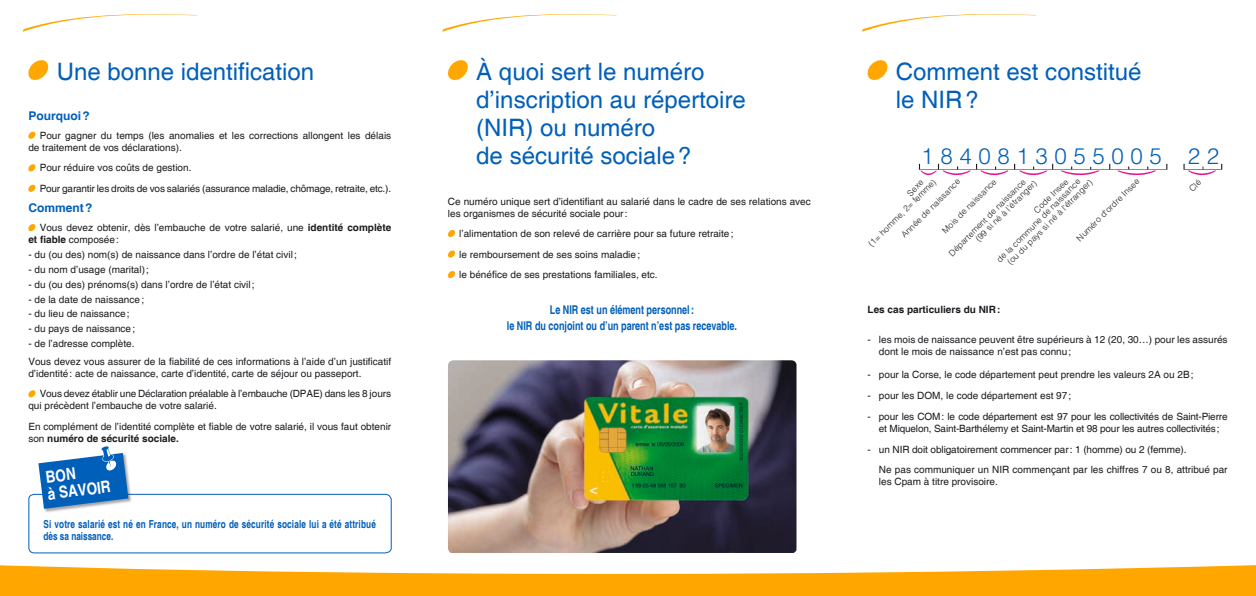
<style>
.page{position:relative;width:1256px;height:596px;background:#fff}
.page>*{position:absolute;margin:0;border:0;box-sizing:border-box;transform-origin:0 0}
.t1{font:300 40.4px "Helvetica";color:#e71294;scale:.54 1}
.t2{font:300 29.2px "Helvetica";color:#e71294;scale:.74 1}
.t3{font:24px/28px "Helvetica";color:#005fb9}
.t4{font:300 22.3px "Helvetica";letter-spacing:.295em;color:#005fb9}
.t5{font:300 16.6px "Helvetica";color:#e71294;scale:1.3 1}
.t6{font:700 condensed 16.5px/17px "Helvetica";color:#fff}
.t7{font:700 condensed 12.1px/16.5px "Helvetica";color:#005fb9;text-align:center;scale:.91 1}
.t8{font:700 12px "Helvetica";color:#005fb9}
.t9{font:700 condensed 11px/12px "Helvetica";letter-spacing:.015em;color:#005fb9;scale:.91 1}
.t10{font:10px/12px "Helvetica";color:#1b1c20}
.t11{font:700 10px "Helvetica";color:#1b1c20}
.t12{font:300 8.5px/8.5px "Helvetica";color:#1b1c20}
.s1{font-weight:700}
.s2{font-weight:400}
.s3{font-family:"CNAV rateaux";font-weight:400;font-size:25.9px;color:#1b1c20}
</style>
<div class="page">
<svg style="left:867px;top:60px;width:21px;height:20px"></svg>
<svg style="left:28px;top:60px;width:21px;height:20px"></svg>
<svg style="left:28px;top:131px;width:8px;height:8px"></svg>
<svg style="left:28px;top:164px;width:8px;height:8px"></svg>
<svg style="left:28px;top:184px;width:8px;height:8px"></svg>
<svg style="left:28px;top:224px;width:8px;height:7px"></svg>
<svg style="left:28px;top:390px;width:8px;height:7px"></svg>
<svg style="left:447px;top:60px;width:21px;height:20px"></svg>
<svg style="left:448px;top:230px;width:7px;height:7px"></svg>
<svg style="left:448px;top:250px;width:7px;height:8px"></svg>
<svg style="left:448px;top:271px;width:7px;height:7px"></svg>
<img style="left:448px;top:360px;width:348px;height:192px">
<svg style="left:0;top:565px;width:1256px;height:30px;fill:#ffa700"></svg>
<svg style="left:23px;top:14px;width:174px;height:18px"></svg>
<svg style="left:442px;top:14px;width:175px;height:18px"></svg>
<svg style="left:862px;top:14px;width:174px;height:18px"></svg>
<svg style="left:28px;top:446px;width:364px;height:107px"></svg>
<h3 class="t3" style="left:57px;top:58px;width:259px">Une bonne identification</h3>
<p class="t8" style="left:28px;top:108px;width:63px">Pourquoi?</p>
<p class="t10" style="left:28px;top:130px;width:364px;text-indent:11px">Pour gagner du temps (les anomalies et les corrections allongent les délais de traitement de vos déclarations).</p>
<p class="t10" style="left:40px;top:158px;width:353px;line-height:20.5px">Pour réduire vos coûts de gestion.<br>Pour garantir les droits de vos salariés (assurance maladie, chômage, retraite, etc.).</p>
<p class="t8" style="left:28px;top:201px;width:66px">Comment?</p>
<p class="t10" style="left:28px;top:222px;width:364px;text-indent:11px">Vous devez obtenir, dès l’embauche de votre salarié, une <span class="s1">identité complète et fiable</span> composée:</p>
<p class="t10" style="left:28px;top:249px;width:270px">- du (ou des) nom(s) de naissance dans l’ordre de l’état civil;</p>
<p class="t10" style="left:28px;top:263px;width:122px">- du nom d’usage (marital);</p>
<p class="t10" style="left:28px;top:278px;width:228px">- du (ou des) prénoms(s) dans l’ordre de l’état civil;</p>
<p class="t10" style="left:28px;top:293px;width:117px">- de la date de naissance;</p>
<p class="t10" style="left:28px;top:308px;width:103px">- du lieu de naissance;</p>
<p class="t10" style="left:28px;top:323px;width:108px">- du pays de naissance;</p>
<p class="t10" style="left:28px;top:335px;width:364px;line-height:17.7px">- de l’adresse complète.<br>Vous devez vous assurer de la fiabilité de ces informations à l’aide d’un justificatif</p>
<p class="t10" style="left:40px;top:363px;width:353px;line-height:20.5px;text-indent:-11px">d’identité: acte de naissance, carte d’identité, carte de séjour ou passeport.<br>Vous devez établir une Déclaration préalable à l’embauche (DPAE) dans les 8 jours</p>
<p class="t10" style="left:28px;top:395px;width:364px;line-height:20.5px">qui précèdent l’embauche de votre salarié.<br>En complément de l’identité complète et fiable de votre salarié, il vous faut obtenir</p>
<p class="t11" style="left:28px;top:432px;width:152px"><span class="s2">son</span> numéro de sécurité sociale.</p>
<h3 class="t6" style="left:45px;top:468px;width:65px;rotate:-7deg">BON<br>à SAVOIR</h3>
<p class="t9" style="left:44px;top:518px;width:367px">Si votre salarié est né en France, un numéro de sécurité sociale lui a été attribué dès sa naissance.</p>
<h3 class="t3" style="left:476px;top:58px;width:271px">à quoi sert le numéro d’inscription au répertoire (NIR) ou numéro<br>de sécurité sociale?</h3>
<p class="t10" style="left:448px;top:195px;width:364px">Ce numéro unique sert d’identifiant au salarié dans le cadre de ses relations avec les organismes de sécurité sociale pour:</p>
<p class="t10" style="left:459px;top:223px;width:276px;line-height:20.5px">l’alimentation de son relevé de carrière pour sa future retraite; le remboursement de ses soins maladie;<br>le bénéfice de ses prestations familiales, etc.</p>
<p class="t7" style="left:507px;top:301px;width:254px">Le NIR est un élément personnel:<br>le NIR du conjoint ou d’un parent n’est pas recevable.</p>
<h3 class="t3" style="left:896px;top:58px;width:247px">Comment est constitué le NIR?</h3>
<h3 class="t4" style="left:913px;top:142px;width:316px"><span class="s3">0</span>1840813055005 22</h3>
<p class="t12" style="left:860px;top:236px;width:93px;text-indent:63px;rotate:-45deg">Sexe (1= homme, 2= femme)</p>
<p class="t12" style="left:968px;top:230px;width:84px;text-indent:-29px;rotate:-45deg">Département de naissance (99 si né à l'étranger)</p>
<h3 class="t5" style="left:940px;top:169px;width:7px;rotate:90deg">)</h3>
<h2 class="t2" style="left:977px;top:169px;width:11px;rotate:90deg">)</h2>
<h2 class="t2" style="left:1015px;top:169px;width:11px;rotate:90deg">)</h2>
<h2 class="t2" style="left:1054px;top:169px;width:11px;rotate:90deg">)</h2>
<h1 class="t1" style="left:1108px;top:169px;width:15px;rotate:90deg">)</h1>
<h1 class="t1" style="left:1165px;top:169px;width:15px;rotate:90deg">)</h1>
<h2 class="t2" style="left:1223px;top:169px;width:11px;rotate:90deg">)</h2>
<p class="t12" style="left:1032px;top:208px;width:46px;rotate:-45deg">Code Insee</p>
<p class="t12" style="left:1005px;top:260px;width:118px;rotate:-45deg">(ou du pays si né à l'étranger)</p>
<p class="t12" style="left:1075px;top:236px;width:86px;rotate:-45deg">Numéro d'ordre Insee</p>
<p class="t12" style="left:899px;top:233px;width:81px;rotate:-45deg">Année de naissance</p>
<p class="t12" style="left:995px;top:258px;width:116px;rotate:-45deg">de la commune de naissance</p>
<p class="t12" style="left:940px;top:228px;width:74px;rotate:-45deg">Mois de naissance</p>
<p class="t11" style="left:867px;top:303px;width:134px">Les cas particuliers du NIR:</p>
<p class="t10" style="left:879px;top:333px;width:350px;text-indent:-11px">- les mois de naissance peuvent être supérieurs à 12 (20, 30…) pour les assurés dont le mois de naissance n’est pas connu;</p>
<p class="t10" style="left:867px;top:369px;width:328px">- pour la Corse, le code département peut prendre les valeurs 2A ou 2B;</p>
<p class="t10" style="left:867px;top:390px;width:205px">- pour les DOM, le code département est 97;</p>
<p class="t10" style="left:867px;top:410px;width:361px;text-align:center">- pour les COM: le code département est 97 pour les collectivités de Saint-Pierre et Miquelon, Saint-Barthélemy et Saint-Martin et 98 pour les autres collectivités;</p>
<p class="t10" style="left:879px;top:439px;width:350px;line-height:20px;text-indent:-11px">- un NIR doit obligatoirement commencer par: 1 (homme) ou 2 (femme).<br>Ne pas communiquer un NIR commençant par les chiffres 7 ou 8, attribué par</p>
<p class="t10" style="left:879px;top:475px;width:120px">les Cpam à titre provisoire.</p>
</div>
